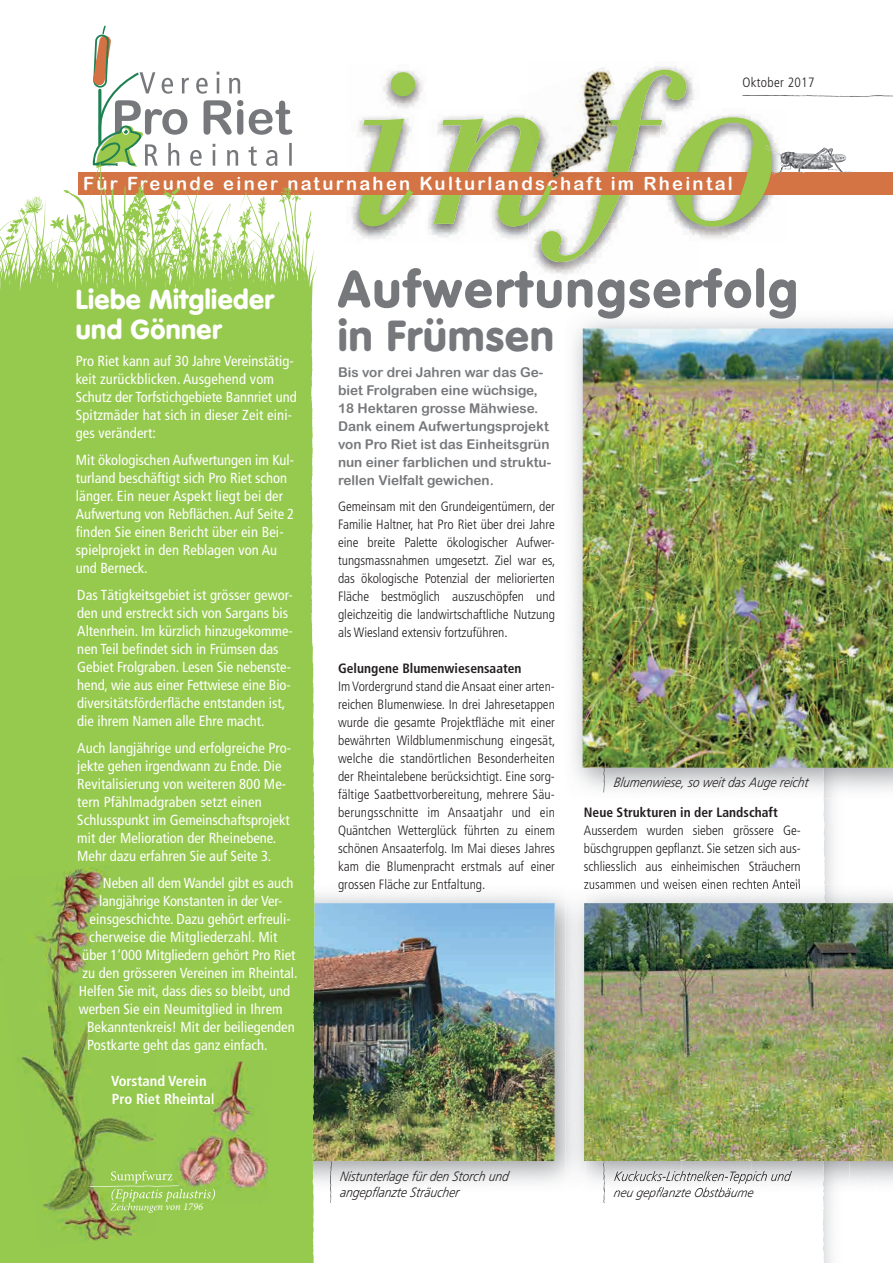
<style>
.page{position:relative;width:893px;height:1263px;background:#fff}
.page>*{position:absolute;margin:0;border:0;box-sizing:border-box;transform-origin:0 0}
.t1{font:900 51px "VAG Rounded LT";letter-spacing:.05em;color:#76787b}
.t2{font:900 42.75px "VAG Rounded LT";letter-spacing:.03em;color:#76787b}
.t3{font:900 27px/30px "VAG Rounded LT";letter-spacing:.015em;color:#fff}
.t4{font:18.3px "Arial Rounded MT Bold";letter-spacing:.125em;color:#fff}
.t5{font:condensed 14.55px/18px "Frutiger";color:#fff}
.t6{font:700 condensed 14.55px/18px "Frutiger";color:#fff}
.t7{font:300 condensed 13.5px/18px "Frutiger LT Std";color:#231f20;text-align:justify}
.t8{font:13.5px/18px "Arial Rounded MT Bold";color:#76787b}
.t9{font:italic 300 13.5px/16.5px "Frutiger LT Std";letter-spacing:.005em;color:#231f20;scale:.88 1}
.t10{font:700 condensed 13.5px "Frutiger";color:#231f20}
.t11{font:300 condensed 13.5px "Frutiger LT Std";letter-spacing:.02em;color:#231f20}
.t12{font:italic 10.5px "Minion Pro";letter-spacing:-.005em;color:#fff}
</style>
<div class="page">
<svg style="left:330px;top:1192px;width:2px;height:11px"></svg>
<img style="left:318px;top:893px;width:247px;height:291px">
<img style="left:330px;top:1161px;width:2px;height:31px">
<img style="left:318px;top:903px;width:237px;height:213px">
<svg style="left:822px;top:768px;width:3px;height:495px"></svg>
<img style="left:572px;top:319px;width:321px;height:186px">
<img style="left:572px;top:505px;width:110px;height:288px">
<img style="left:603px;top:768px;width:2px;height:24px">
<img style="left:583px;top:328px;width:310px;height:440px">
<img style="left:351px;top:71px;width:72px;height:168px">
<img style="left:428px;top:200px;width:6px;height:35px">
<img style="left:421px;top:109px;width:2px;height:130px">
<img style="left:536px;top:262px;width:54px;height:13px">
<img style="left:648px;top:66px;width:35px;height:4px">
<img style="left:772px;top:134px;width:13px;height:38px">
<div style="left:78px;top:172px;width:462px;height:23px;background:#d47343"></div>
<div style="left:525px;top:172px;width:368px;height:23px;background:#d47343"></div>
<svg style="left:434px;top:70px;width:338px;height:192px"></svg>
<svg style="left:93px;top:26px;width:199px;height:108px"></svg>
<svg style="left:359px;top:72px;width:56px;height:154px"></svg>
<img style="left:742px;top:88px;width:60px;height:8px">
<img style="left:765px;top:145px;width:16px;height:10px">
<svg style="left:0;top:134px;width:318px;height:1129px;background:#a2cd61"></svg>
<svg style="left:603px;top:1192px;width:2px;height:11px"></svg>
<img style="left:565px;top:884px;width:328px;height:308px">
<img style="left:752px;top:884px;width:73px;height:308px">
<img style="left:682px;top:889px;width:70px;height:298px">
<img style="left:585px;top:884px;width:97px;height:5px">
<img style="left:682px;top:884px;width:119px;height:5px">
<img style="left:614px;top:1171px;width:68px;height:13px">
<img style="left:682px;top:1171px;width:110px;height:13px">
<img style="left:615px;top:1187px;width:137px;height:5px">
<img style="left:603px;top:1161px;width:1px;height:26px">
<img style="left:584px;top:903px;width:309px;height:258px">
<img style="left:29px;top:859px;width:126px;height:159px">
<img style="left:0;top:876px;width:81px;height:372px">
<img style="left:51px;top:1018px;width:106px;height:173px">
<img style="left:110px;top:1189px;width:47px;height:14px">
<img style="left:110px;top:1203px;width:47px;height:10px">
<img style="left:111px;top:1075px;width:45px;height:11px">
<img style="left:113px;top:1093px;width:43px;height:11px">
<img style="left:174px;top:1060px;width:98px;height:97px">
<img style="left:163px;top:1153px;width:105px;height:50px">
<img style="left:163px;top:1189px;width:52px;height:13px">
<svg style="left:76px;top:1171px;width:124px;height:16px;background:#9dbe61"></svg>
<svg style="left:210px;top:1075px;width:8px;height:11px"></svg>
<img style="left:197px;top:1093px;width:17px;height:11px">
<p class="t11" style="left:742px;top:75px;width:73px">Oktober 2017</p>
<p class="t4" style="left:83px;top:173px;width:651px">Für Freunde einer naturnahen Kulturlandschaft im Rheintal</p>
<h3 class="t3" style="left:76px;top:285px;width:200px">Liebe Mitglieder und Gönner</h3>
<p class="t5" style="left:76px;top:352px;width:222px">Pro Riet kann auf 30 Jahre Vereinstätig&shy;keit zurückblicken. Ausgehend vom Schutz der Torfstichgebiete Bannriet und Spitzmäder hat sich in dieser Zeit eini&shy;ges verändert:</p>
<p class="t5" style="left:76px;top:451px;width:220px">Mit ökologischen Aufwertungen im Kul&shy;turland beschäftigt sich Pro Riet schon länger. Ein neuer Aspekt liegt bei der Aufwertung von Rebflächen. Auf Seite 2 finden Sie einen Bericht über ein Bei&shy;spielprojekt in den Reblagen von Au und Berneck.</p>
<p class="t5" style="left:77px;top:586px;width:217px">Das Tätigkeitsgebiet ist grösser gewor&shy;den und erstreckt sich von Sargans bis Altenrhein. Im kürzlich hinzugekomme&shy;nen Teil befindet sich in Frümsen das Gebiet Frolgraben. Lesen Sie nebenste&shy;hend, wie aus einer Fettwiese eine Bio&shy;diversitätsförderfläche entstanden ist, die ihrem Namen alle Ehre macht.</p>
<p class="t5" style="left:77px;top:739px;width:215px">Auch langjährige und erfolgreiche Pro&shy;jekte gehen irgendwann zu Ende. Die Revitalisierung von weiteren 800 Me&shy;tern Pfählmadgraben setzt einen Schlusspunkt im Gemeinschaftsprojekt mit der Melioration der Rheinebene.<br>Mehr dazu erfahren Sie auf Seite 3.</p>
<p class="t5" style="left:103px;top:874px;width:192px">Neben all dem Wandel gibt es auch</p>
<p class="t5" style="left:99px;top:892px;width:185px">langjährige Konstanten in der Ver-</p>
<p class="t5" style="left:90px;top:910px;width:203px">einsgeschichte. Dazu gehört erfreuli-</p>
<p class="t5" style="left:89px;top:928px;width:190px">cherweise die Mitgliederzahl. Mit</p>
<p class="t5" style="left:82px;top:946px;width:215px">über 1‘000 Mitgliedern gehört Pro Riet</p>
<p class="t5" style="left:82px;top:964px;width:217px">zu den grösseren Vereinen im Rheintal.</p>
<p class="t5" style="left:79px;top:982px;width:213px">Helfen Sie mit, dass dies so bleibt, und</p>
<p class="t5" style="left:79px;top:1000px;width:205px">werben Sie ein Neumitglied in Ihrem</p>
<p class="t5" style="left:87px;top:1018px;width:209px">Bekanntenkreis! Mit der beiliegenden</p>
<p class="t5" style="left:87px;top:1036px;width:182px">Postkarte geht das ganz einfach.</p>
<p class="t6" style="left:111px;top:1072px;width:105px">Vorstand Verein<br>Pro Riet Rheintal</p>
<p class="t12" style="left:110px;top:1200px;width:94px">Zeichnungen von 1796</p>
<h1 class="t1" style="left:338px;top:259px;width:461px">Aufwertungserfolg</h1>
<h2 class="t2" style="left:338px;top:310px;width:217px">in Frümsen</h2>
<p class="t8" style="left:338px;top:363px;width:215px">Bis vor drei Jahren war das Ge&shy;biet Frolgraben eine wüchsige,<br>18 Hektaren grosse Mähwiese.<br>Dank einem Aufwertungsprojekt von Pro Riet ist das Einheitsgrün nun einer farblichen und struktu&shy;rellen Vielfalt gewichen.</p>
<p class="t7" style="left:338px;top:497px;width:219px">Gemeinsam mit den Grundeigentümern, der Familie Haltner, hat Pro Riet über drei Jahre eine breite Palette ökologischer Aufwer&shy;tungsmassnahmen umgesetzt. Ziel war es, das ökologische Potenzial der meliorierten Fläche bestmöglich auszuschöpfen und gleichzeitig die landwirtschaftliche Nutzung als Wiesland extensiv fortzuführen.</p>
<p class="t10" style="left:338px;top:660px;width:185px">Gelungene Blumenwiesensaaten</p>
<p class="t7" style="left:338px;top:677px;width:219px">Im Vordergrund stand die Ansaat einer arten&shy;reichen Blumenwiese. In drei Jahresetappen wurde die gesamte Projektfläche mit einer bewährten Wildblumenmischung eingesät, welche die standörtlichen Besonderheiten der Rheintalebene berücksichtigt. Eine sorg&shy;fältige Saatbettvorbereitung, mehrere Säu&shy;berungsschnitte im Ansaatjahr und ein Quäntchen Wetterglück führten zu einem schönen Ansaaterfolg. Im Mai dieses Jahres kam die Blumenpracht erstmals auf einer grossen Fläche zur Entfaltung.</p>
<p class="t9" style="left:613px;top:775px;width:223px">Blumenwiese, so weit das A uge reicht</p>
<p class="t10" style="left:584px;top:804px;width:195px">Neue Strukturen in der Landschaft</p>
<p class="t7" style="left:584px;top:821px;width:218px">Ausserdem wurden sieben grössere Ge&shy;büschgruppen gepflanzt. Sie setzen sich aus&shy;schliesslich aus einheimischen Sträuchern zusammen und weisen einen rechten Anteil</p>
<p class="t9" style="left:340px;top:1168px;width:193px">Nistunterlag e für den Storch und angep flanzte Sträucher</p>
<p class="t9" style="left:613px;top:1185px;width:163px">neu gep flanzte Obstbäume</p>
</div>
